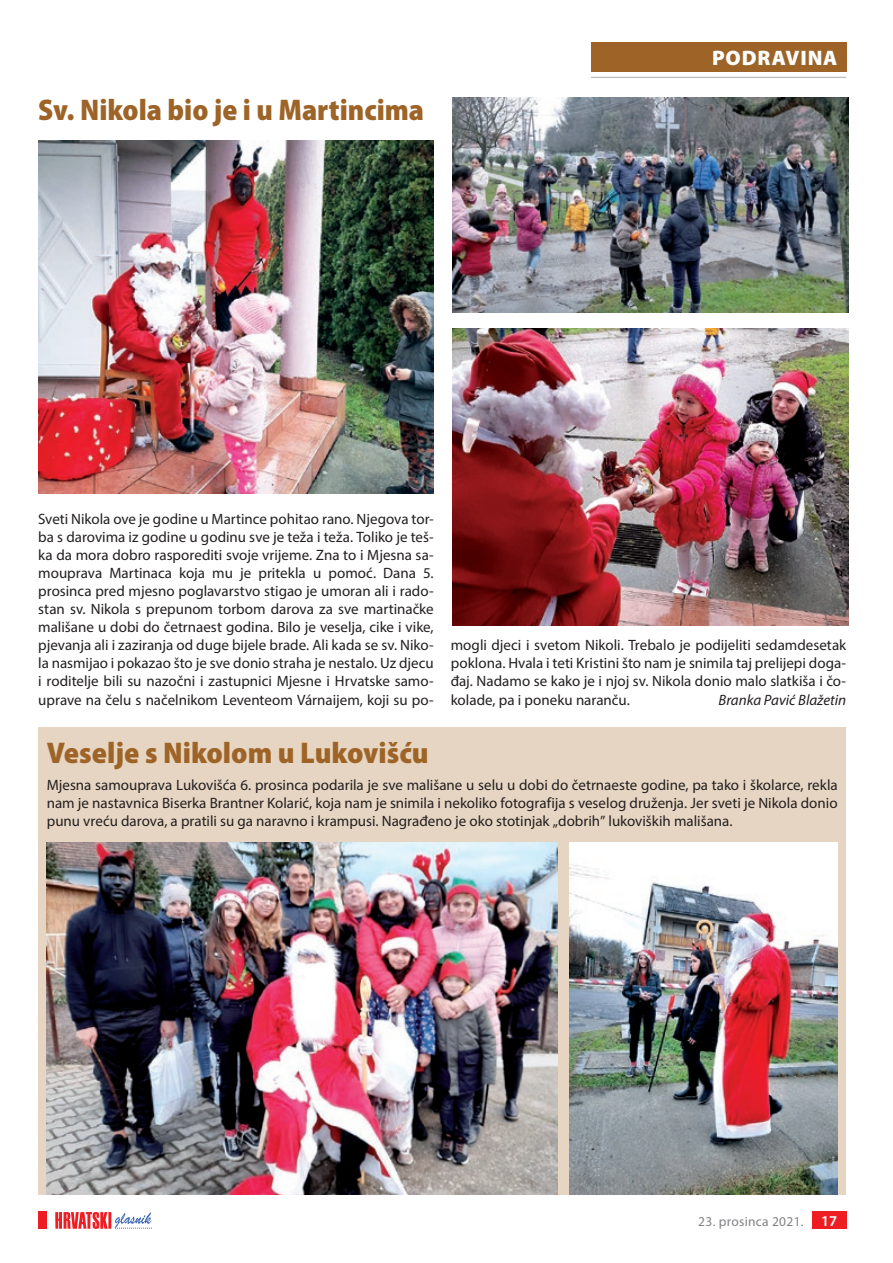
<style>
.page{position:relative;width:893px;height:1263px;background:#fff}
.page>*{position:absolute;margin:0;border:0;box-sizing:border-box;transform-origin:0 0}
.t1{font:900 semi-condensed 30px "Myriad Pro";color:#9e6427}
.t2{font:900 21px "Myriad Pro";letter-spacing:.04em;color:#fff}
.t3{font:15px/18px "Myriad Pro";color:#231f20;text-align:justify}
.t4{font:italic 15px "Myriad Pro";letter-spacing:-.005em;color:#231f20}
.t5{font:13.5px "Myriad Pro";letter-spacing:.02em;color:#808285}
.s1{font-weight:600;font-size:15px;color:#fff}
</style>
<div class="page">
<div style="left:812px;top:1212px;width:34px;height:17px;background:#ee1d23"></div>
<svg style="left:55px;top:1212px;width:97px;height:17px"></svg>
<div style="left:38px;top:1212px;width:9px;height:17px;background:#ee1d23"></div>
<div style="left:591px;top:43px;width:255px;height:29px;background:#9e6427"></div>
<hr style="left:591px;top:77px;width:255px;height:1px;background:#a8a9ad">
<div style="left:38px;top:728px;width:808px;height:467px;background:#e6d5c2"></div>
<img style="left:47px;top:842px;width:510px;height:353px">
<img style="left:570px;top:842px;width:268px;height:353px">
<img style="left:453px;top:328px;width:395px;height:298px">
<img style="left:38px;top:141px;width:396px;height:353px">
<img style="left:453px;top:98px;width:395px;height:215px">
<h1 class="t1" style="left:38px;top:90px;width:387px">Sv. Nikola bio je i u Martincima</h1>
<h2 class="t2" style="left:712px;top:44px;width:127px">PODRAVINA</h2>
<p class="t3" style="left:38px;top:510px;width:397px">Sveti Nikola ove je godine u Martince pohitao rano. Njegova tor&shy;ba s darovima iz godine u godinu sve je teža i teža. Toliko je teš&shy;ka da mora dobro rasporediti svoje vrijeme. Zna to i Mjesna sa&shy;mouprava Martinaca koja mu je pritekla u pomoć. Dana 5. prosinca pred mjesno poglavarstvo stigao je umoran ali i rado&shy;stan sv. Nikola s prepunom torbom darova za sve martinačke mališane u dobi do četrnaest godina. Bilo je veselja, cike i vike, pjevanja ali i zaziranja od duge bijele brade. Ali kada se sv. Niko&shy;la nasmijao i pokazao što je sve donio straha je nestalo. Uz djecu i roditelje bili su nazočni i zastupnici Mjesne i Hrvatske samo&shy;uprave na čelu s načelnikom Leventeom Várnaijem, koji su po-</p>
<p class="t3" style="left:451px;top:636px;width:397px">mogli djeci i svetom Nikoli. Trebalo je podijeliti sedamdesetak poklona. Hvala i teti Kristini što nam je snimila taj prelijepi doga&shy;đaj. Nadamo se kako je i njoj sv. Nikola donio malo slatkiša i čo&shy;kolade, pa i poneku naranču.</p>
<p class="t4" style="left:719px;top:690px;width:129px">Branka Pavić Blažetin</p>
<h1 class="t1" style="left:47px;top:733px;width:384px">Veselje s Nikolom u Lukovišću</h1>
<p class="t3" style="left:47px;top:775px;width:792px">Mjesna samouprava Lukovišća 6. prosinca podarila je sve mališane u selu u dobi do četrnaeste godine, pa tako i školarce, rekla nam je nastavnica Biserka Brantner Kolarić, koja nam je snimila i nekoliko fotografija s veselog druženja. Jer sveti je Nikola donio punu vreću darova, a pratili su ga naravno i krampusi. Nagrađeno je oko stotinjak „dobrih” lukoviških mališana.</p>
<p class="t5" style="left:698px;top:1213px;width:140px">23. prosinca 2021. <span class="s1">17</span></p>
</div>
